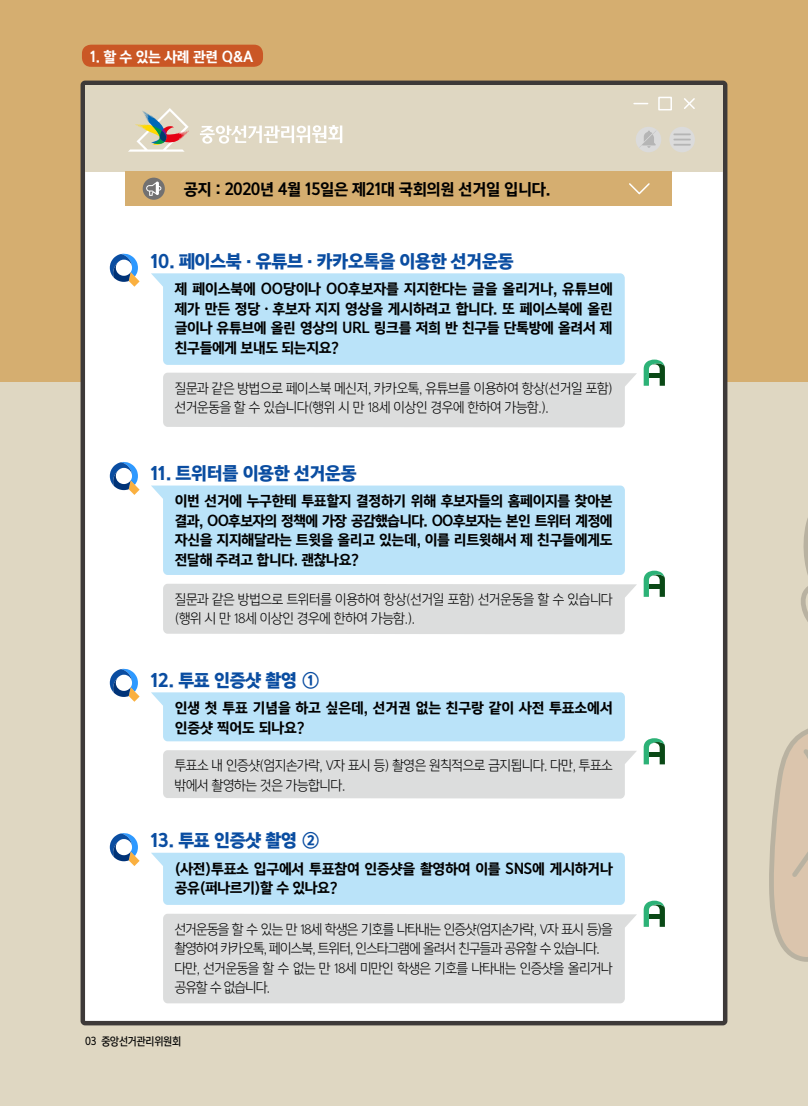
<style>
.page{position:relative;width:808px;height:1106px;background:#fff}
.page>*{position:absolute;margin:0;border:0;box-sizing:border-box;transform-origin:0 0}
.t1{font:16.5px "Yoon Gothic Pro 790";letter-spacing:-.025em;color:#0a4da1;scale:.95 1}
.t2{font:15px "Yoon Gothic Pro 780";letter-spacing:-.025em;color:#000;scale:.95 1}
.t3{font:13.5px/19.5px "Yoon Gothic Pro 780";letter-spacing:-.02em;color:#000;scale:.95 1}
.t4{font:13.5px/19.5px "Yoon Gothic Pro 730";letter-spacing:-.03em;color:#000;scale:.95 1}
.t5{font:13.5px/19.5px "Yoon Gothic Pro 730";letter-spacing:-.06em;color:#000;scale:.95 1}
.t6{font:13.5px "Yoon Gothic Pro 780";color:#fff;scale:.95 1}
.t7{font:10.5px "Yoon Gothic Pro 760";letter-spacing:-.025em;color:#000;scale:.9 1}
</style>
<div class="page">
<div style="left:0;top:0;width:808px;height:383px;background:#d5ae70"></div>
<div style="left:0;top:383px;width:808px;height:723px;background:#dfd7c2"></div>
<div style="left:83px;top:83px;width:642px;height:940px;background:#fff;border-radius:2px"></div>
<div style="left:81px;top:81px;width:646px;height:944px;border:4px solid #3e3a39;border-radius:2px"></div>
<div style="left:85px;top:85px;width:638px;height:86px;background:#dfd7c2"></div>
<div style="left:669px;top:127px;width:26px;height:25px;background:#dbdbdb;border-radius:50%"></div>
<svg style="left:673px;top:133px;width:18px;height:13px"></svg>
<div style="left:636px;top:127px;width:25px;height:25px;background:#dbdbdb;border-radius:50%"></div>
<svg style="left:640px;top:130px;width:16px;height:18px"></svg>
<div style="left:658px;top:97px;width:14px;height:13px;border:2px solid #fff"></div>
<svg style="left:634px;top:103px;width:14px;height:1px"></svg>
<svg style="left:684px;top:98px;width:11px;height:11px"></svg>
<div style="left:151px;top:852px;width:474px;height:53px;background:#bae3f9"></div>
<div style="left:163px;top:914px;width:474px;height:89px;background:#dcdddd"></div>
<svg style="left:110px;top:833px;width:30px;height:33px"></svg>
<svg style="left:644px;top:900px;width:21px;height:26px"></svg>
<hr style="left:649px;top:914px;width:11px;height:4px;background:#0a4916">
<div style="left:151px;top:692px;width:474px;height:49px;background:#bae3f9"></div>
<div style="left:163px;top:750px;width:474px;height:48px;background:#dcdddd"></div>
<svg style="left:110px;top:668px;width:30px;height:33px"></svg>
<svg style="left:644px;top:738px;width:21px;height:26px"></svg>
<div style="left:649px;top:751px;width:11px;height:5px;background:#0a4916"></div>
<div style="left:151px;top:485px;width:474px;height:90px;background:#bae3f9"></div>
<div style="left:163px;top:584px;width:474px;height:50px;background:#dcdddd"></div>
<svg style="left:110px;top:462px;width:30px;height:33px"></svg>
<svg style="left:644px;top:570px;width:21px;height:27px"></svg>
<div style="left:649px;top:584px;width:11px;height:5px;background:#0a4916"></div>
<div style="left:151px;top:273px;width:474px;height:92px;background:#bae3f9"></div>
<div style="left:163px;top:373px;width:474px;height:54px;background:#dcdddd"></div>
<svg style="left:110px;top:253px;width:30px;height:34px"></svg>
<svg style="left:644px;top:359px;width:21px;height:27px"></svg>
<div style="left:649px;top:373px;width:11px;height:5px;background:#0a4916"></div>
<div style="left:126px;top:171px;width:546px;height:35px;background:#d5ae70"></div>
<div style="left:143px;top:178px;width:22px;height:22px;background:#727171;border-radius:50%"></div>
<svg style="left:146px;top:181px;width:15px;height:15px"></svg>
<svg style="left:629px;top:183px;width:21px;height:12px"></svg>
<div style="left:82px;top:45px;width:181px;height:22px;background:#ca5725;border-radius:9px"></div>
<svg style="left:769px;top:518px;width:39px;height:443px"></svg>
<svg style="left:200px;top:125px;width:142px;height:19px"></svg>
<svg style="left:128px;top:108px;width:61px;height:44px"></svg>
<p class="t6" style="left:90px;top:46px;width:173px">1. 할 수 있는 사례 관련 Q&amp;A</p>
<p class="t2" style="left:184px;top:177px;width:388px">공지 : 2020년 4월 15일은 제21대 국회의원 선거일 입니다.</p>
<p class="t1" style="left:151px;top:249px;width:383px">10. 페이스북 ․ 유튜브 ․ 카카오톡을 이용한 선거운동</p>
<p class="t3" style="left:175px;top:279px;width:463px;text-align:justify">제 페이스북에 OO당이나 OO후보자를 지지한다는 글을 올리거나, 유튜브에 제가 만든 정당ㆍ후보자 지지 영상을 게시하려고 합니다. 또 페이스북에 올린 글이나 유튜브에 올린 영상의 URL 링크를 저희 반 친구들 단톡방에 올려서 제 친구들에게 보내도 되는지요?</p>
<p class="t4" style="left:175px;top:378px;width:463px">질문과 같은 방법으로 페이스북 메신저, 카카오톡, 유튜브를 이용하여 항상(선거일 포함) 선거운동을 할 수 있습니다(행위 시 만 18세 이상인 경우에 한하여 가능함.).</p>
<p class="t1" style="left:151px;top:461px;width:218px">11. 트위터를 이용한 선거운동</p>
<p class="t3" style="left:175px;top:491px;width:462px;text-align:justify">이번 선거에 누구한테 투표할지 결정하기 위해 후보자들의 홈페이지를 찾아본 결과, OO후보자의 정책에 가장 공감했습니다. OO후보자는 본인 트위터 계정에 자신을 지지해달라는 트윗을 올리고 있는데, 이를 리트윗해서 제 친구들에게도 전달해 주려고 합니다. 괜찮나요?</p>
<p class="t4" style="left:175px;top:589px;width:462px">질문과 같은 방법으로 트위터를 이용하여 항상(선거일 포함) 선거운동을 할 수 있습니다 (행위 시 만 18세 이상인 경우에 한하여 가능함.).</p>
<p class="t1" style="left:151px;top:667px;width:179px">12. 투표 인증샷 촬영 ①</p>
<p class="t3" style="left:175px;top:698px;width:463px">인생 첫 투표 기념을 하고 싶은데, 선거권 없는 친구랑 같이 사전 투표소에서 인증샷 찍어도 되나요?</p>
<p class="t4" style="left:175px;top:755px;width:462px">투표소 내 인증샷(엄지손가락, V자 표시 등) 촬영은 원칙적으로 금지됩니다. 다만, 투표소 밖에서 촬영하는 것은 가능합니다.</p>
<p class="t1" style="left:151px;top:828px;width:179px">13. 투표 인증샷 촬영 ②</p>
<p class="t3" style="left:175px;top:858px;width:463px">(사전)투표소 입구에서 투표참여 인증샷을 촬영하여 이를 SNS에 게시하거나 공유(퍼나르기)할 수 있나요?</p>
<p class="t5" style="left:175px;top:919px;width:463px">선거운동을 할 수 있는 만 18세 학생은 기호를 나타내는 인증샷(엄지손가락, V자 표시 등)을 촬영하여 카카오톡, 페이스북, 트위터, 인스타그램에 올려서 친구들과 공유할 수 있습니다. 다만, 선거운동을 할 수 없는 만 18세 미만인 학생은 기호를 나타내는 인증샷을 올리거나 공유할 수 없습니다.</p>
<p class="t7" style="left:85px;top:1033px;width:108px">03 중앙선거관리위원회</p>
</div>
